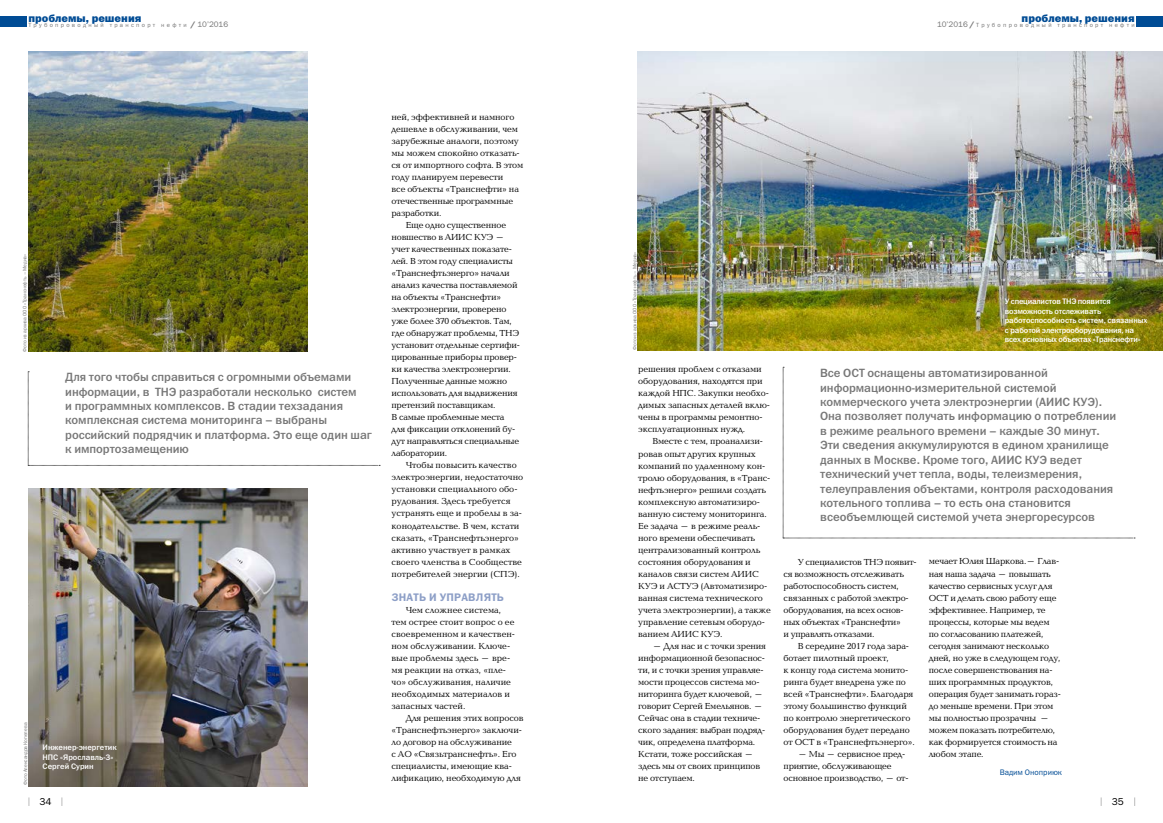
<style>
.page{position:relative;width:1163px;height:823px;background:#fff}
.page>*{position:absolute;margin:0;border:0;box-sizing:border-box;transform-origin:0 0}
.t1{font:12px/14.4px "Franklin Gothic Medium ITC";letter-spacing:-.005em;color:#777}
.t2{font:11px "Franklin Gothic Heavy ITC";color:#004c95}
.t3{font:11px "Franklin Gothic Demi ITC";letter-spacing:.02em;color:#8d9fc7}
.t4{font:10px "Franklin Gothic Book ITC";color:#000}
.t5{font:9px/12px "Baltica C";letter-spacing:-.01em;color:#000}
.t6{font:8px/9.6px "Franklin Gothic Medium ITC";letter-spacing:-.025em;color:#fff}
.t7{font:8px/9.6px "Franklin Gothic Medium ITC";color:#fff}
.t8{font:8px "Franklin Gothic Book ITC";color:#004c95}
.t9{font:6px "Franklin Gothic Book ITC";letter-spacing:.38em;color:#777}
.t10{font:5px "Franklin Gothic Book ITC";color:#777}
.s1{font-family:"Franklin Gothic Heavy ITC";font-size:8px}
.s2{font-size:8px}
</style>
<div class="page">
<div style="left:0;top:16px;width:27px;height:11px;background:#004c95"></div>
<div style="left:1135px;top:16px;width:27px;height:11px;background:#004c95"></div>
<img style="left:637px;top:51px;width:525px;height:299px">
<svg style="left:782px;top:367px;width:352px;height:171px"></svg>
<img style="left:28px;top:51px;width:279px;height:300px">
<svg style="left:28px;top:371px;width:352px;height:95px"></svg>
<img style="left:28px;top:488px;width:279px;height:297px">
<p class="t2" style="left:28px;top:11px;width:115px">проблемы, решения</p>
<p class="t9" style="left:28px;top:21px;width:201px">Трубопроводный транспорт нефти <span class="s1">/</span> <span class="s2">10’2016</span></p>
<p class="t9" style="left:936px;top:21px;width:199px"><span class="s2">10’2016</span> <span class="s1">/</span>Трубопроводный транспорт нефти</p>
<p class="t2" style="left:1021px;top:11px;width:115px">проблемы, решения</p>
<p class="t5" style="left:391px;top:111px;width:124px">ней, эффективней и намного</p>
<p class="t5" style="left:391px;top:123px;width:128px">дешевле в обслуживании, чем</p>
<p class="t5" style="left:391px;top:135px;width:129px">зарубежные аналоги, поэтому</p>
<p class="t5" style="left:391px;top:147px;width:130px">мы можем спокойно отказать-</p>
<p class="t5" style="left:391px;top:159px;width:133px">ся от импортного софта. В этом</p>
<p class="t5" style="left:391px;top:171px;width:113px">году планируем перевести</p>
<p class="t5" style="left:391px;top:183px;width:129px">все объекты «Транснефти» на</p>
<p class="t5" style="left:391px;top:195px;width:123px">отечественные программные</p>
<p class="t5" style="left:391px;top:207px;width:52px">разработки.</p>
<p class="t5" style="left:405px;top:219px;width:102px">Еще одно существенное</p>
<p class="t5" style="left:391px;top:231px;width:115px">новшество в АИИС КУЭ –</p>
<p class="t5" style="left:391px;top:243px;width:122px">учет качественных показате-</p>
<p class="t5" style="left:391px;top:255px;width:123px">лей. В этом году специалисты</p>
<p class="t5" style="left:391px;top:267px;width:120px">«Транснефтьэнерго» начали</p>
<p class="t5" style="left:391px;top:279px;width:128px">анализ качества поставляемой</p>
<p class="t5" style="left:391px;top:291px;width:111px">на объекты «Транснефти»</p>
<p class="t5" style="left:391px;top:303px;width:117px">электроэнергии, проверено</p>
<p class="t5" style="left:391px;top:315px;width:122px">уже более 370 объектов. Там,</p>
<p class="t5" style="left:391px;top:327px;width:129px">где обнаружат проблемы, ТНЭ</p>
<p class="t5" style="left:391px;top:339px;width:130px">установит отдельные сертифи-</p>
<p class="t5" style="left:391px;top:351px;width:127px">цированные приборы провер-</p>
<p class="t5" style="left:391px;top:363px;width:121px">ки качества электроэнергии.</p>
<p class="t5" style="left:391px;top:375px;width:117px">Полученные данные можно</p>
<p class="t5" style="left:391px;top:387px;width:128px">использовать для выдвижения</p>
<p class="t5" style="left:391px;top:399px;width:106px">претензий поставщикам.</p>
<p class="t5" style="left:391px;top:411px;width:115px">В самые проблемные места</p>
<p class="t5" style="left:391px;top:423px;width:125px">для фиксации отклонений бу-</p>
<p class="t5" style="left:391px;top:435px;width:129px">дут направляться специальные</p>
<p class="t5" style="left:391px;top:447px;width:57px">лаборатории.</p>
<p class="t5" style="left:405px;top:459px;width:113px">Чтобы повысить качество</p>
<p class="t5" style="left:391px;top:471px;width:133px">электроэнергии, недостаточно</p>
<p class="t5" style="left:391px;top:483px;width:127px">установки специального обо-</p>
<p class="t5" style="left:391px;top:495px;width:121px">рудования. Здесь требуется</p>
<p class="t5" style="left:391px;top:507px;width:132px">устранять еще и пробелы в за-</p>
<p class="t5" style="left:391px;top:519px;width:129px">конодательстве. В чем, кстати</p>
<p class="t5" style="left:391px;top:531px;width:129px">сказать, «Транснефтьэнерго»</p>
<p class="t5" style="left:391px;top:543px;width:121px">активно участвует в рамках</p>
<p class="t5" style="left:391px;top:555px;width:132px">своего членства в Сообществе</p>
<p class="t5" style="left:391px;top:567px;width:130px">потребителей энергии (СПЭ).</p>
<p class="t3" style="left:391px;top:590px;width:114px">ЗНАТЬ И УПРАВЛЯТЬ</p>
<p class="t5" style="left:391px;top:603px;width:125px;text-indent:14px">Чем сложнее система, тем острее стоит вопрос о ее своевременном и качествен&shy;ном обслуживании. Ключе&shy;вые проблемы здесь – вре&shy;мя реакции на отказ, «пле&shy;чо» обслуживания, наличие необходимых материалов и запасных частей.</p>
<p class="t5" style="left:391px;top:711px;width:134px;text-indent:14px">Для решения этих вопросов «Транснефтьэнерго» заключи&shy;ло договор на обслуживание<br>с АО «Связьтранснефть». Его специалисты, имеющие ква&shy;лификацию, необходимую для</p>
<p class="t10" style="left:22px;top:351px;width:99px;rotate:-90deg">Фото из архива ООО «Транснефть – Медиа»</p>
<p class="t10" style="left:631px;top:350px;width:99px;rotate:-90deg">Фото из архива ООО «Транснефть – Медиа»</p>
<p class="t5" style="left:638px;top:363px;width:133px">решения проблем с отказами оборудования, находятся при каждой НПС. Закупки необхо&shy;димых запасных деталей вклю&shy;чены в программы ремонтно&shy;эксплуатационных нужд.</p>
<p class="t5" style="left:638px;top:435px;width:134px;text-indent:14px">Вместе с тем, проанализи&shy;ровав опыт других крупных компаний по удаленному кон&shy;тролю оборудования, в «Транс&shy;нефтьэнерго» решили создать комплексную автоматизиро&shy;ванную систему мониторинга.<br>Ее задача – в режиме реаль&shy;ного времени обеспечивать централизованный контроль состояния оборудования и каналов связи систем АИИС<br>КУЭ и АСТУЭ (Автоматизиро&shy;ванная система технического учета электроэнергии), а также управление сетевым оборудо&shy;ванием АИИС КУЭ.</p>
<p class="t5" style="left:638px;top:639px;width:129px;text-indent:14px">– Для нас и с точки зрения информационной безопаснос&shy;ти, и с точки зрения управляе&shy;мости процессов система мо&shy;ниторинга будет ключевой, – говорит Сергей Емельянов. –<br>Сейчас она в стадии техниче&shy;ского задания: выбран подряд&shy;чик, определена платформа.<br>Кстати, тоже российская – здесь мы от своих принципов не отступаем.</p>
<p class="t1" style="left:65px;top:370px;width:308px">Для того чтобы справиться с огромными объемами информации, в ТНЭ разработали несколько систем<br>и программных комплексов. В стадии техзадания комплексная система мониторинга – выбраны российский подрядчик и платформа. Это еще один шаг к импортозамещению</p>
<p class="t10" style="left:22px;top:784px;width:64px;rotate:-90deg">Фото Александра Копелева</p>
<p class="t7" style="left:43px;top:742px;width:76px">Инженер-энергетик<br>НПС «Ярославль-3»<br>Сергей Сурин</p>
<p class="t6" style="left:1004px;top:296px;width:144px">У специалистов ТНЭ появится возможность отслеживать работоспособность систем, связанных с работой электрооборудования, на всех основных объектах «Транснефти»</p>
<p class="t1" style="left:820px;top:366px;width:297px">Все ОСТ оснащены автоматизированной информационно-измерительной системой коммерческого учета электроэнергии (АИИС КУЭ).<br>Она позволяет получать информацию о потреблении в режиме реального времени – каждые 30 минут.<br>Эти сведения аккумулируются в едином хранилище данных в Москве. Кроме того, АИИС КУЭ ведет технический учет тепла, воды, телеизмерения, телеуправления объектами, контроля расходования котельного топлива – то есть она становится всеобъемлющей системой учета энергоресурсов</p>
<p class="t5" style="left:783px;top:555px;width:135px;text-indent:14px">У специалистов ТНЭ появит&shy;ся возможность отслеживать работоспособность систем, связанных с работой электро&shy;оборудования, на всех основ&shy;ных объектах «Транснефти»<br>и управлять отказами.</p>
<p class="t5" style="left:783px;top:639px;width:133px;text-indent:14px">В середине 2017 года зара&shy;ботает пилотный проект,<br>к концу года система монито&shy;ринга будет внедрена уже по всей «Транснефти». Благодаря этому большинство функций по контролю энергетического оборудования будет передано от ОСТ в «Транснефтьэнерго».</p>
<p class="t5" style="left:783px;top:747px;width:126px;text-indent:14px">– Мы – сервисное пред&shy;приятие, обслуживающее основное производство, – от-</p>
<p class="t5" style="left:928px;top:555px;width:133px">мечает Юлия Шаркова.– Глав&shy;ная наша задача – повышать качество сервисных услуг для<br>ОСТ и делать свою работу еще эффективнее. Например, те процессы, которые мы ведем по согласованию платежей, сегодня занимают несколько дней, но уже в следующем году, после совершенствования на&shy;ших программных продуктов, операция будет занимать гораз&shy;до меньше времени. При этом мы полностью прозрачны – можем показать потребителю, как формируется стоимость на любом этапе.</p>
<p class="t8" style="left:999px;top:766px;width:64px">Вадим Оноприюк</p>
<p class="t4" style="left:39px;top:794px;width:13px">34</p>
<p class="t4" style="left:1111px;top:794px;width:13px">35</p>
</div>
